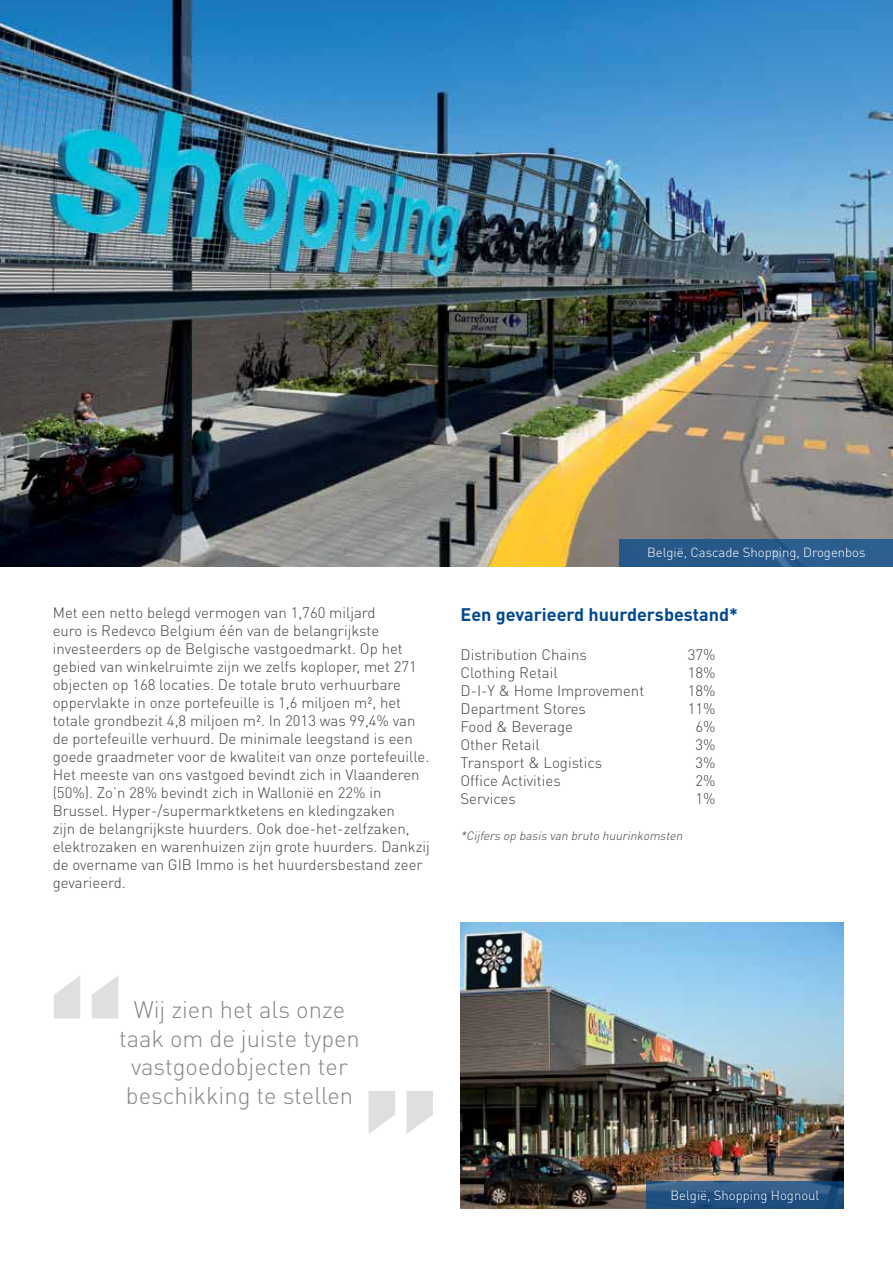
<style>
.page{position:relative;width:893px;height:1263px;background:#fff}
.page>*{position:absolute;margin:0;border:0;box-sizing:border-box;transform-origin:0 0}
.t1{font:900 162.3px "DIN Pro";color:#d1d3d4}
.t2{font:300 23.7px/28.5px "DIN Pro";color:#85868a;text-align:center}
.t3{font:700 18px "DIN Pro";color:#004990}
.t4{font:300 15px/18px "DIN Pro";color:#414042}
.t5{font:300 13.05px "DIN Pro";color:#fff}
.t6{font:italic 300 12px "DIN Pro";color:#414042}
</style>
<div class="page">
<img style="left:460px;top:923px;width:383px;height:286px">
<img style="left:0;top:0;width:892px;height:566px">
<hr style="left:892px;top:0;width:1px;height:1263px;background:#004990">
<div style="left:620px;top:539px;width:273px;height:27px;background:#275989"></div>
<svg style="left:646px;top:1181px;width:197px;height:28px;background:#275482"></svg>
<p class="t5" style="left:647px;top:543px;width:220px">België, Cascade Shopping, Drogenbos</p>
<p class="t4" style="left:53px;top:603px;width:379px">Met een netto belegd vermogen van 1,760 miljard<br>euro is Redevco Belgium één van de belangrijkste investeerders op de Belgische vastgoedmarkt. Op het gebied van winkelruimte zijn we zelfs koploper, met 271 objecten op 168 locaties. De totale bruto verhuurbare oppervlakte in onze portefeuille is 1,6 miljoen m², het totale grondbezit 4,8 miljoen m². In 2013 was 99,4% van de portefeuille verhuurd. De minimale leegstand is een goede graadmeter voor de kwaliteit van onze portefeuille.<br>Het meeste van ons vastgoed bevindt zich in Vlaanderen (50%). Zo’n 28% bevindt zich in Wallonië en 22% in Brussel. Hyper-/supermarktketens en kledingzaken<br>zijn de belangrijkste huurders. Ook doe-het-zelfzaken, elektrozaken en warenhuizen zijn grote huurders. Dankzij de overname van GIB Immo is het huurdersbestand zeer gevarieerd.</p>
<p class="t3" style="left:460px;top:602px;width:279px">Een gevarieerd huurdersbestand*</p>
<p class="t4" style="left:460px;top:645px;width:128px">Distribution Chains</p>
<p class="t4" style="left:688px;top:645px;width:29px">37%</p>
<p class="t4" style="left:460px;top:663px;width:99px">Clothing Retail</p>
<p class="t4" style="left:688px;top:663px;width:29px">18%</p>
<p class="t4" style="left:460px;top:681px;width:185px">D-I-Y &amp; Home Improvement</p>
<p class="t4" style="left:688px;top:681px;width:29px">18%</p>
<p class="t4" style="left:460px;top:699px;width:127px">Department Stores</p>
<p class="t4" style="left:688px;top:699px;width:29px">11%</p>
<p class="t4" style="left:460px;top:717px;width:114px">Food &amp; Beverage</p>
<p class="t4" style="left:695px;top:717px;width:22px">6%</p>
<p class="t4" style="left:460px;top:735px;width:81px">Other Retail</p>
<p class="t4" style="left:695px;top:735px;width:22px">3%</p>
<p class="t4" style="left:460px;top:753px;width:143px">Transport &amp; Logistics</p>
<p class="t4" style="left:695px;top:753px;width:22px">3%</p>
<p class="t4" style="left:460px;top:771px;width:102px">Office Activities</p>
<p class="t4" style="left:695px;top:771px;width:22px">2%</p>
<p class="t4" style="left:460px;top:789px;width:57px">Services</p>
<p class="t4" style="left:695px;top:789px;width:22px">1%</p>
<p class="t6" style="left:460px;top:828px;width:227px">*Cijfers op basis van bruto huurinkomsten</p>
<h1 class="t1" style="left:45px;top:941px;width:84px">“</h1>
<h2 class="t2" style="left:119px;top:994px;width:242px">Wij zien het als onze taak om de juiste typen vastgoedobjecten ter</h2>
<h2 class="t2" style="left:126px;top:1080px;width:229px">beschikking te stellen</h2>
<h1 class="t1" style="left:442px;top:1168px;width:84px;rotate:-180deg">“</h1>
<p class="t5" style="left:670px;top:1187px;width:150px">België, Shopping Hognoul</p>
</div>
